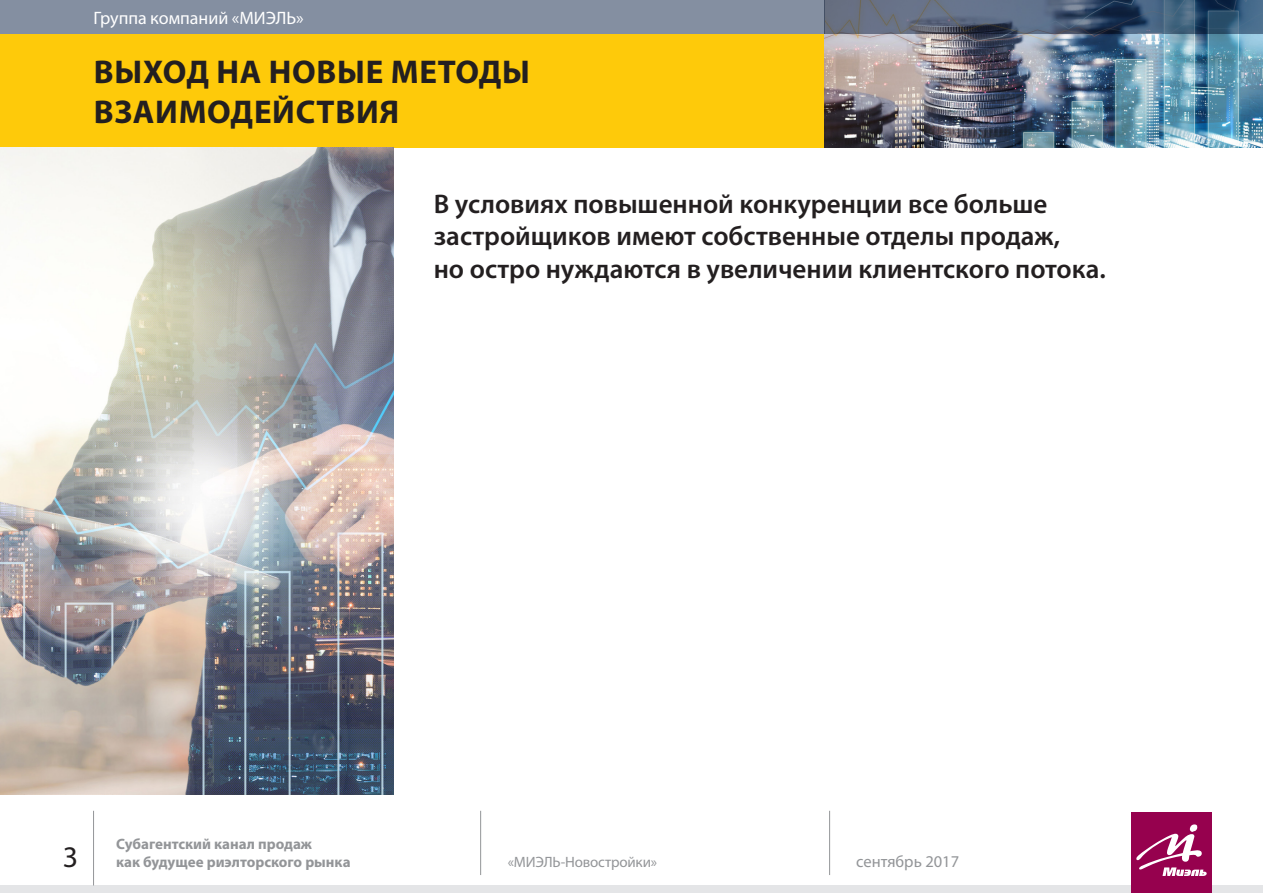
<style>
.page{position:relative;width:1263px;height:893px;background:#fff}
.page>*{position:absolute;margin:0;border:0;box-sizing:border-box;transform-origin:0 0}
.t1{font:700 33px/39.6px "Myriad Pro";letter-spacing:.02em;color:#231f20}
.t2{font:30px "Myriad Pro";color:#231f20}
.t3{font:600 27px/32.4px "Myriad Pro";color:#231f20}
.t4{font:18px "Myriad Pro";color:#fff}
.t5{font:16.5px "Myriad Pro";color:#939598}
.t6{font:700 15px/18px "Myriad Pro";color:#939598}
.t7{font:15px "Myriad Pro";letter-spacing:-.01em;color:#939598}
</style>
<div class="page">
<div style="left:0;top:0;width:880px;height:148px;background:#feca0a"></div>
<img style="left:825px;top:33px;width:438px;height:115px">
<div style="left:0;top:0;width:824px;height:33px;background:#848fa1"></div>
<svg style="left:825px;top:0;width:438px;height:33px;background:#4c5e77"></svg>
<img style="left:0;top:148px;width:393px;height:646px">
<div style="left:1px;top:885px;width:1262px;height:8px;background:#e4e5e7"></div>
<hr style="left:93px;top:811px;width:1px;height:74px;background:#939598">
<hr style="left:480px;top:811px;width:1px;height:64px;background:#939598">
<hr style="left:829px;top:811px;width:1px;height:64px;background:#939598">
<div style="left:1131px;top:812px;width:81px;height:81px;background:#96014e"></div>
<svg style="left:1136px;top:824px;width:71px;height:52px"></svg>
<p class="t4" style="left:94px;top:7px;width:212px">Группа компаний «МИЭЛЬ»</p>
<p class="t1" style="left:94px;top:51px;width:438px">ВЫХОД НА НОВЫЕ МЕТОДЫ<br>ВЗАИМОДЕЙСТВИЯ</p>
<p class="t3" style="left:434px;top:187px;width:674px">В условиях повышенной конкуренции все больше застройщиков имеют собственные отделы продаж,<br>но остро нуждаются в увеличении клиентского потока.</p>
<p class="t2" style="left:63px;top:839px;width:17px">3</p>
<p class="t6" style="left:116px;top:835px;width:236px">Субагентский канал продаж<br>как будущее риэлторского рынка</p>
<p class="t7" style="left:508px;top:853px;width:151px">«МИЭЛЬ-Новостройки»</p>
<p class="t5" style="left:856px;top:852px;width:105px">сентябрь 2017</p>
</div>
